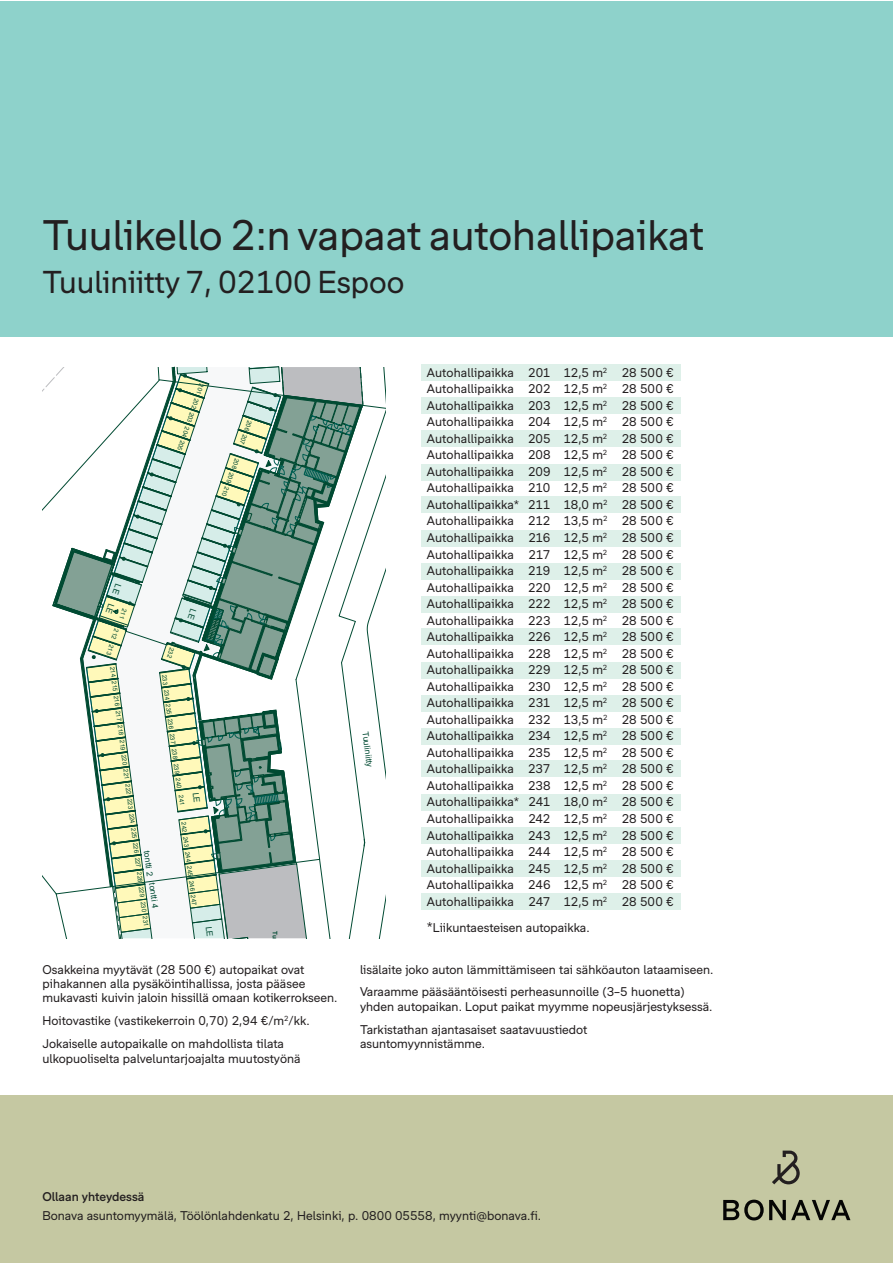
<style>
.page{position:relative;width:893px;height:1263px;background:#fff}
.page>*{position:absolute;margin:0;border:0;box-sizing:border-box;transform-origin:0 0}
.t1{font:40.5px "Bonava Sans";color:#231f20}
.t2{font:30px "Bonava Sans";color:#231f20}
.Leipäteksti{font:12px "Bonava Sans";letter-spacing:.005em;color:#231f20}
.Caption_Upper_Case{font:12px/14.4px "Bonava Sans";color:#231f20}
.Caption_Upper_Case-2{font:500 12px "Bonava Sans";color:#231f20}
.t3{font:8.4px "Arial";color:#004a32}
.t4{font:6.3px "Arial";color:#004a32}
.s1{font-size:13.5px}
</style>
<div class="page">
<div style="left:0;top:1095px;width:893px;height:168px;background:#c5c8a2"></div>
<svg style="left:723px;top:1199px;width:127px;height:21px"></svg>
<svg style="left:772px;top:1150px;width:28px;height:34px"></svg>
<div style="left:0;top:1px;width:893px;height:336px;background:#8ed2cb"></div>
<div style="left:421px;top:364px;width:260px;height:17px;background:#def0e9"></div>
<div style="left:421px;top:497px;width:260px;height:16px;background:#def0e9"></div>
<div style="left:421px;top:629px;width:260px;height:16px;background:#def0e9"></div>
<div style="left:421px;top:761px;width:260px;height:16px;background:#def0e9"></div>
<div style="left:421px;top:431px;width:260px;height:16px;background:#def0e9"></div>
<div style="left:421px;top:563px;width:260px;height:16px;background:#def0e9"></div>
<div style="left:421px;top:695px;width:260px;height:16px;background:#def0e9"></div>
<div style="left:421px;top:827px;width:260px;height:16px;background:#def0e9"></div>
<div style="left:421px;top:398px;width:260px;height:16px;background:#def0e9"></div>
<div style="left:421px;top:530px;width:260px;height:16px;background:#def0e9"></div>
<div style="left:421px;top:662px;width:260px;height:16px;background:#def0e9"></div>
<div style="left:421px;top:794px;width:260px;height:16px;background:#def0e9"></div>
<div style="left:421px;top:464px;width:260px;height:16px;background:#def0e9"></div>
<div style="left:421px;top:596px;width:260px;height:17px;background:#def0e9"></div>
<div style="left:421px;top:728px;width:260px;height:17px;background:#def0e9"></div>
<div style="left:421px;top:860px;width:260px;height:17px;background:#def0e9"></div>
<div style="left:421px;top:893px;width:260px;height:16px;background:#def0e9"></div>
<svg style="left:43px;top:366px;width:343px;height:572px"></svg>
<p class="t1" style="left:43px;top:211px;width:663px">Tuulikello 2:n vapaat autohallipaikat</p>
<p class="t2" style="left:43px;top:265px;width:363px">Tuuliniitty 7, 02100 Espoo</p>
<p class="t4" style="left:201px;top:400px;width:56px;rotate:109deg">202 203 204 205</p>
<p class="t4" style="left:254px;top:422px;width:27px;rotate:109deg">206 207</p>
<p class="t4" style="left:241px;top:460px;width:41px;rotate:109deg">208 209 210</p>
<p class="t4" style="left:121px;top:630px;width:28px;rotate:109deg">212 213</p>
<p class="t4" style="left:118px;top:666px;width:263px;rotate:83deg">214 215 216 217 218 219 220 221 222 223 224 225 226 227 228 229 230 231</p>
<p class="t4" style="left:169px;top:674px;width:134px;rotate:83deg">233 234 235 236 237 238 239 240 241</p>
<p class="t4" style="left:188px;top:821px;width:86px;rotate:83deg">242 243 244 245 246 247</p>
<p class="t3" style="left:153px;top:850px;width:27px;rotate:83deg">tontti 2</p>
<p class="t3" style="left:158px;top:882px;width:27px;rotate:83deg">tontti 4</p>
<p class="Caption_Upper_Case" style="left:43px;top:962px;width:296px">Osakkeina myytävät (28 500 €) autopaikat ovat pihakannen alla pysäköintihallissa, josta pääsee mukavasti kuivin jaloin hissillä omaan kotikerrokseen.</p>
<p class="Caption_Upper_Case" style="left:43px;top:1013px;width:269px">Hoitovastike (vastikekerroin 0,70) 2,94 €/m<sup>2</sup>/kk.</p>
<p class="Caption_Upper_Case" style="left:43px;top:1036px;width:260px">Jokaiselle autopaikalle on mahdollista tilata ulkopuoliselta palveluntarjoajalta muutostyönä</p>
<p class="t3" style="left:371px;top:731px;width:37px;rotate:83deg">Tuuliniitty</p>
<p class="Leipäteksti" style="left:427px;top:365px;width:248px">Autohallipaikka 201 12,5 m<sup>2</sup> 28 500 €</p>
<p class="Leipäteksti" style="left:427px;top:382px;width:248px">Autohallipaikka 202 12,5 m<sup>2</sup> 28 500 €</p>
<p class="Leipäteksti" style="left:427px;top:398px;width:248px">Autohallipaikka 203 12,5 m<sup>2</sup> 28 500 €</p>
<p class="Leipäteksti" style="left:427px;top:415px;width:248px">Autohallipaikka 204 12,5 m<sup>2</sup> 28 500 €</p>
<p class="Leipäteksti" style="left:427px;top:431px;width:248px">Autohallipaikka 205 12,5 m<sup>2</sup> 28 500 €</p>
<p class="Leipäteksti" style="left:427px;top:448px;width:248px">Autohallipaikka 208 12,5 m<sup>2</sup> 28 500 €</p>
<p class="Leipäteksti" style="left:427px;top:464px;width:248px">Autohallipaikka 209 12,5 m<sup>2</sup> 28 500 €</p>
<p class="Leipäteksti" style="left:427px;top:481px;width:248px">Autohallipaikka 210 12,5 m<sup>2</sup> 28 500 €</p>
<p class="Leipäteksti" style="left:427px;top:497px;width:248px">Autohallipaikka* 211 18,0 m<sup>2</sup> 28 500 €</p>
<p class="Leipäteksti" style="left:427px;top:514px;width:248px">Autohallipaikka 212 13,5 m<sup>2</sup> 28 500 €</p>
<p class="Leipäteksti" style="left:427px;top:530px;width:248px">Autohallipaikka 216 12,5 m<sup>2</sup> 28 500 €</p>
<p class="Leipäteksti" style="left:427px;top:547px;width:248px">Autohallipaikka 217 12,5 m<sup>2</sup> 28 500 €</p>
<p class="Leipäteksti" style="left:427px;top:563px;width:248px">Autohallipaikka 219 12,5 m<sup>2</sup> 28 500 €</p>
<p class="Leipäteksti" style="left:427px;top:580px;width:248px">Autohallipaikka 220 12,5 m<sup>2</sup> 28 500 €</p>
<p class="Leipäteksti" style="left:427px;top:596px;width:248px">Autohallipaikka 222 12,5 m<sup>2</sup> 28 500 €</p>
<p class="Leipäteksti" style="left:427px;top:613px;width:248px">Autohallipaikka 223 12,5 m<sup>2</sup> 28 500 €</p>
<p class="Leipäteksti" style="left:427px;top:630px;width:248px">Autohallipaikka 226 12,5 m<sup>2</sup> 28 500 €</p>
<p class="Leipäteksti" style="left:427px;top:646px;width:248px">Autohallipaikka 228 12,5 m<sup>2</sup> 28 500 €</p>
<p class="Leipäteksti" style="left:427px;top:663px;width:248px">Autohallipaikka 229 12,5 m<sup>2</sup> 28 500 €</p>
<p class="Leipäteksti" style="left:427px;top:679px;width:248px">Autohallipaikka 230 12,5 m<sup>2</sup> 28 500 €</p>
<p class="Leipäteksti" style="left:427px;top:696px;width:248px">Autohallipaikka 231 12,5 m<sup>2</sup> 28 500 €</p>
<p class="Leipäteksti" style="left:427px;top:712px;width:248px">Autohallipaikka 232 13,5 m<sup>2</sup> 28 500 €</p>
<p class="Leipäteksti" style="left:427px;top:729px;width:248px">Autohallipaikka 234 12,5 m<sup>2</sup> 28 500 €</p>
<p class="Leipäteksti" style="left:427px;top:745px;width:248px">Autohallipaikka 235 12,5 m<sup>2</sup> 28 500 €</p>
<p class="Leipäteksti" style="left:427px;top:762px;width:248px">Autohallipaikka 237 12,5 m<sup>2</sup> 28 500 €</p>
<p class="Leipäteksti" style="left:427px;top:778px;width:248px">Autohallipaikka 238 12,5 m<sup>2</sup> 28 500 €</p>
<p class="Leipäteksti" style="left:427px;top:795px;width:248px">Autohallipaikka* 241 18,0 m<sup>2</sup> 28 500 €</p>
<p class="Leipäteksti" style="left:427px;top:811px;width:248px">Autohallipaikka 242 12,5 m<sup>2</sup> 28 500 €</p>
<p class="Leipäteksti" style="left:427px;top:828px;width:248px">Autohallipaikka 243 12,5 m<sup>2</sup> 28 500 €</p>
<p class="Leipäteksti" style="left:427px;top:844px;width:248px">Autohallipaikka 244 12,5 m<sup>2</sup> 28 500 €</p>
<p class="Leipäteksti" style="left:427px;top:861px;width:248px">Autohallipaikka 245 12,5 m<sup>2</sup> 28 500 €</p>
<p class="Leipäteksti" style="left:427px;top:877px;width:248px">Autohallipaikka 246 12,5 m<sup>2</sup> 28 500 €</p>
<p class="Leipäteksti" style="left:427px;top:894px;width:248px">Autohallipaikka 247 12,5 m<sup>2</sup> 28 500 €</p>
<p class="Caption_Upper_Case" style="left:427px;top:920px;width:164px"><span class="s1">*</span>Liikuntaesteisen autopaikka.</p>
<p class="Caption_Upper_Case" style="left:360px;top:962px;width:355px">lisälaite joko auton lämmittämiseen tai sähköauton lataamiseen.</p>
<p class="Caption_Upper_Case" style="left:360px;top:985px;width:354px">Varaamme pääsääntöisesti perheasunnoille (3–5 huonetta) yhden autopaikan. Loput paikat myymme nopeusjärjestyksessä.</p>
<p class="Caption_Upper_Case" style="left:360px;top:1022px;width:229px">Tarkistathan ajantasaiset saatavuustiedot asuntomyynnistämme.</p>
<p class="Caption_Upper_Case-2" style="left:42px;top:1190px;width:104px">Ollaan yhteydessä</p>
<p class="Caption_Upper_Case" style="left:42px;top:1208px;width:500px">Bonava asuntomyymälä, Töölönlahdenkatu 2, Helsinki, p. 0800 05558, myynti@bonava.fi.</p>
</div>
